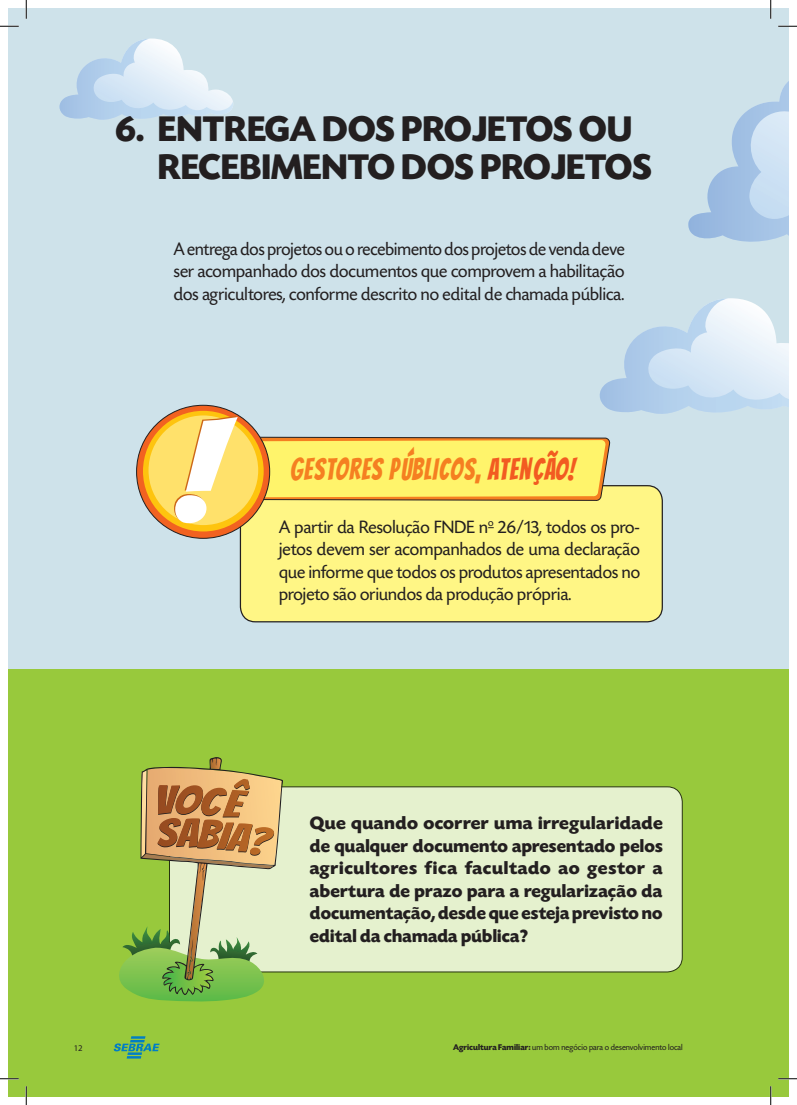
<style>
.page{position:relative;width:797px;height:1105px;background:#fff}
.page>*{position:absolute;margin:0;border:0;box-sizing:border-box;transform-origin:0 0}
.t1{font:700 37.5px/38.8px "Today SHOP";letter-spacing:.01em;color:#231f20}
.t2{font:30.38px "Bangers";letter-spacing:.05em;color:#f57f21;scale:.82 1}
.t3{font:18.75px/22.5px "Today SHOP";letter-spacing:.01em;color:#231f20;text-align:justify}
.t4{font:700 18.75px/22.5px "Today SHOP";letter-spacing:.01em;color:#231f20;text-align:justify;scale:1.05 1}
.t5{font:8.75px "Today SHOP";letter-spacing:.01em;color:#231f20}
.t6{font:8.75px "Myriad Pro";color:#231f20}
.s1{color:#f25b21}
.s2{font-weight:700}
</style>
<div class="page">
<div style="left:9px;top:9px;width:779px;height:686px;background:#cee2ea"></div>
<div style="left:9px;top:669px;width:779px;height:427px;background:#98c93c"></div>
<svg style="left:688px;top:82px;width:100px;height:160px"></svg>
<svg style="left:59px;top:39px;width:174px;height:81px"></svg>
<div style="left:169px;top:787px;width:513px;height:185px;background:#e5f1ce;border-radius:15px"></div>
<div style="left:240px;top:486px;width:422px;height:136px;background:#fff685;border-radius:15px"></div>
<svg style="left:137px;top:405px;width:133px;height:133px"></svg>
<div style="left:143px;top:411px;width:121px;height:120px;background:#fec40e;border-radius:50%"></div>
<div style="left:148px;top:415px;width:110px;height:110px;background:#ffe16b;border-radius:50%"></div>
<svg style="left:174px;top:298px;width:614px;height:230px"></svg>
<svg style="left:114px;top:1036px;width:46px;height:22px"></svg>
<svg style="left:119px;top:757px;width:164px;height:245px"></svg>
<svg style="left:0;top:25px;width:19px;height:2px"></svg>
<svg style="left:778px;top:25px;width:19px;height:2px"></svg>
<svg style="left:0;top:1078px;width:19px;height:1px"></svg>
<svg style="left:778px;top:1078px;width:19px;height:1px"></svg>
<svg style="left:25px;top:0;width:2px;height:19px"></svg>
<svg style="left:25px;top:1086px;width:2px;height:19px"></svg>
<svg style="left:770px;top:0;width:1px;height:19px"></svg>
<svg style="left:770px;top:1086px;width:1px;height:19px"></svg>
<h1 class="t1" style="left:158px;top:110px;width:495px;text-indent:-43px">6. ENTREGA DOS PROJETOS OU<br>RECEBIMENTO DOS PROJETOS</h1>
<p class="t3" style="left:174px;top:238px;width:452px">A entrega dos projetos ou o recebimento dos projetos de venda deve ser acompanhado dos documentos que comprovem a habilitação dos agricultores, conforme descrito no edital de chamada pública.</p>
<h2 class="t2" style="left:290px;top:446px;width:348px">GESTORES PÚBLICOS, <span class="s1">ATENÇÃO!</span></h2>
<p class="t3" style="left:279px;top:516px;width:362px">A partir da Resolução FNDE n<sup>o</sup> 26/13, todos os pro&shy;jetos devem ser acompanhados de uma declaração que informe que todos os produtos apresentados no projeto são oriundos da produção própria.</p>
<p class="t4" style="left:310px;top:812px;width:338px">Que quando ocorrer uma irregularidade de qualquer documento apresentado pelos agricultores fica facultado ao gestor a abertura de prazo para a regularização da documentação, desde que esteja previsto no edital da chamada pública?</p>
<p class="t6" style="left:74px;top:1043px;width:10px">12</p>
<p class="t5" style="left:453px;top:1043px;width:231px"><span class="s2">Agricultura Familiar:</span> um bom negócio para o desenvolvimento local</p>
</div>
